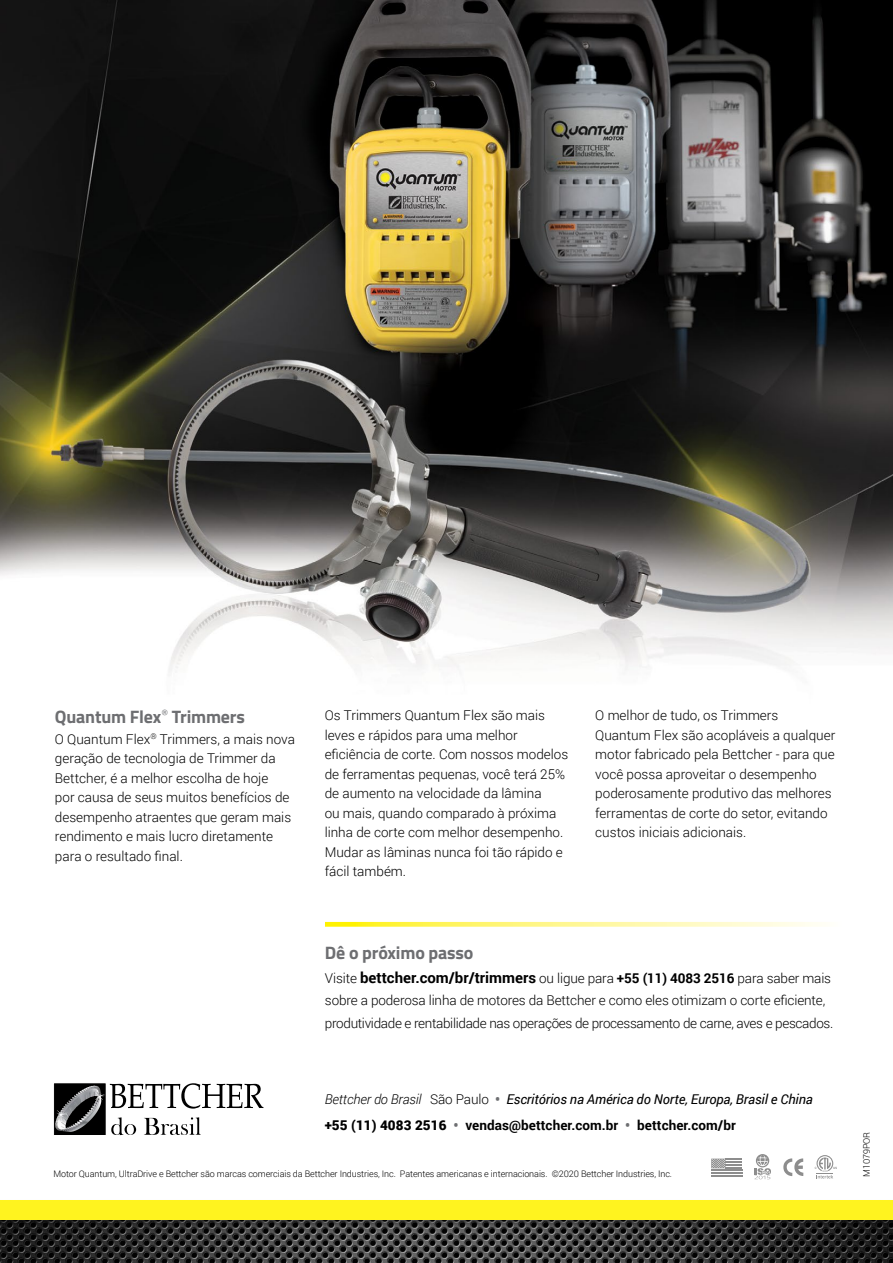
<style>
.page{position:relative;width:893px;height:1263px;background:#fff}
.page>*{position:absolute;margin:0;border:0;box-sizing:border-box;transform-origin:0 0}
.t1{font:700 18px "Titillium";letter-spacing:-.01em;color:#6d6e71}
.t2{font:300 13.5px/19.5px "Roboto";color:#000}
.t3{font:italic 13.5px/25.5px "Roboto";letter-spacing:-.01em;color:#000}
.t4{font:300 9px "Roboto";letter-spacing:-.01em;color:#000}
.s1{font-weight:700;font-size:15px}
.s2{font-weight:700}
.s3{font-weight:300}
.s4{font-weight:300;font-style:normal}
.s5{font-weight:900;font-style:normal;color:#6d6e71}
.s6{font-weight:900;font-style:normal}
.s7{font-weight:700;font-style:normal}
</style>
<div class="page">
<img style="left:0;top:0;width:893px;height:672px">
<img style="left:0;top:1229px;width:893px;height:34px">
<div style="left:0;top:1199px;width:893px;height:30px;background:#000;opacity:.3"></div>
<div style="left:0;top:1200px;width:893px;height:20px;background:#fff31f"></div>
<svg style="left:754px;top:1154px;width:17px;height:25px"></svg>
<svg style="left:783px;top:1158px;width:20px;height:18px"></svg>
<svg style="left:815px;top:1155px;width:22px;height:23px"></svg>
<hr style="left:711px;top:1170px;width:31px;height:1px;background:#000">
<hr style="left:711px;top:1172px;width:31px;height:2px;background:#000">
<hr style="left:711px;top:1175px;width:31px;height:2px;background:#000">
<svg style="left:711px;top:1158px;width:31px;height:10px"></svg>
<svg style="left:325px;top:922px;width:497px;height:5px"></svg>
<svg style="left:110px;top:1083px;width:153px;height:25px"></svg>
<svg style="left:111px;top:1117px;width:90px;height:18px"></svg>
<svg style="left:55px;top:1084px;width:50px;height:50px;fill:#000"></svg>
<div style="left:53px;top:1082px;width:54px;height:54px;border:1px solid #fdfdfd"></div>
<img style="left:78px;top:1085px;width:17px;height:8px">
<h1 class="t1" style="left:55px;top:703px;width:192px">Quantum Flex<sup>®</sup> Trimmers</h1>
<p class="t2" style="left:55px;top:729px;width:242px">O Quantum Flex<sup>®</sup> Trimmers, a mais nova geração de tecnologia de Trimmer da Bettcher, é a melhor escolha de hoje<br>por causa de seus muitos benefícios de desempenho atraentes que geram mais rendimento e mais lucro diretamente para o resultado final.</p>
<p class="t2" style="left:325px;top:705px;width:245px">Os Trimmers Quantum Flex são mais leves e rápidos para uma melhor eficiência de corte. Com nossos modelos de ferramentas pequenas, você terá 25% de aumento na velocidade da lâmina<br>ou mais, quando comparado à próxima linha de corte com melhor desempenho.<br>Mudar as lâminas nunca foi tão rápido e fácil também.</p>
<p class="t2" style="left:595px;top:705px;width:241px">O melhor de tudo, os Trimmers Quantum Flex são acopláveis a qualquer motor fabricado pela Bettcher - para que você possa aproveitar o desempenho poderosamente produtivo das melhores ferramentas de corte do setor, evitando custos iniciais adicionais.</p>
<h1 class="t1" style="left:325px;top:939px;width:150px">Dê o próximo passo</h1>
<p class="t2" style="left:325px;top:966px;width:510px;line-height:22.5px">Visite <span class="s1">bettcher.com/br/trimmers</span> ou ligue para <span class="s2">+55 (11) 4083 2516</span> para saber mais sobre a poderosa linha de motores da Bettcher e como eles otimizam o corte eficiente, produtividade e rentabilidade nas operações de processamento de carne, aves e pescados.</p>
<p class="t3" style="left:325px;top:1086px;width:490px"><span class="s3">Bettcher do Brasil</span> <span class="s4">São Paulo</span> <span class="s5">•</span> Escritórios na América do Norte, Europa, Brasil e China <span class="s6">+55 (11) 4083 2516</span> <span class="s5">•</span> <span class="s7">vendas@bettcher.com.br</span> <span class="s5">•</span> <span class="s7">bettcher.com/br</span></p>
<p class="t4" style="left:53px;top:1167px;width:620px">Motor Quantum, UltraDrive e Bettcher são marcas comerciais da Bettcher Industries, Inc. Patentes americanas e internacionais. ©2020 Bettcher Industries, Inc.</p>
<p class="t4" style="left:860px;top:1177px;width:46px;rotate:-90deg">M1079POR</p>
</div>
